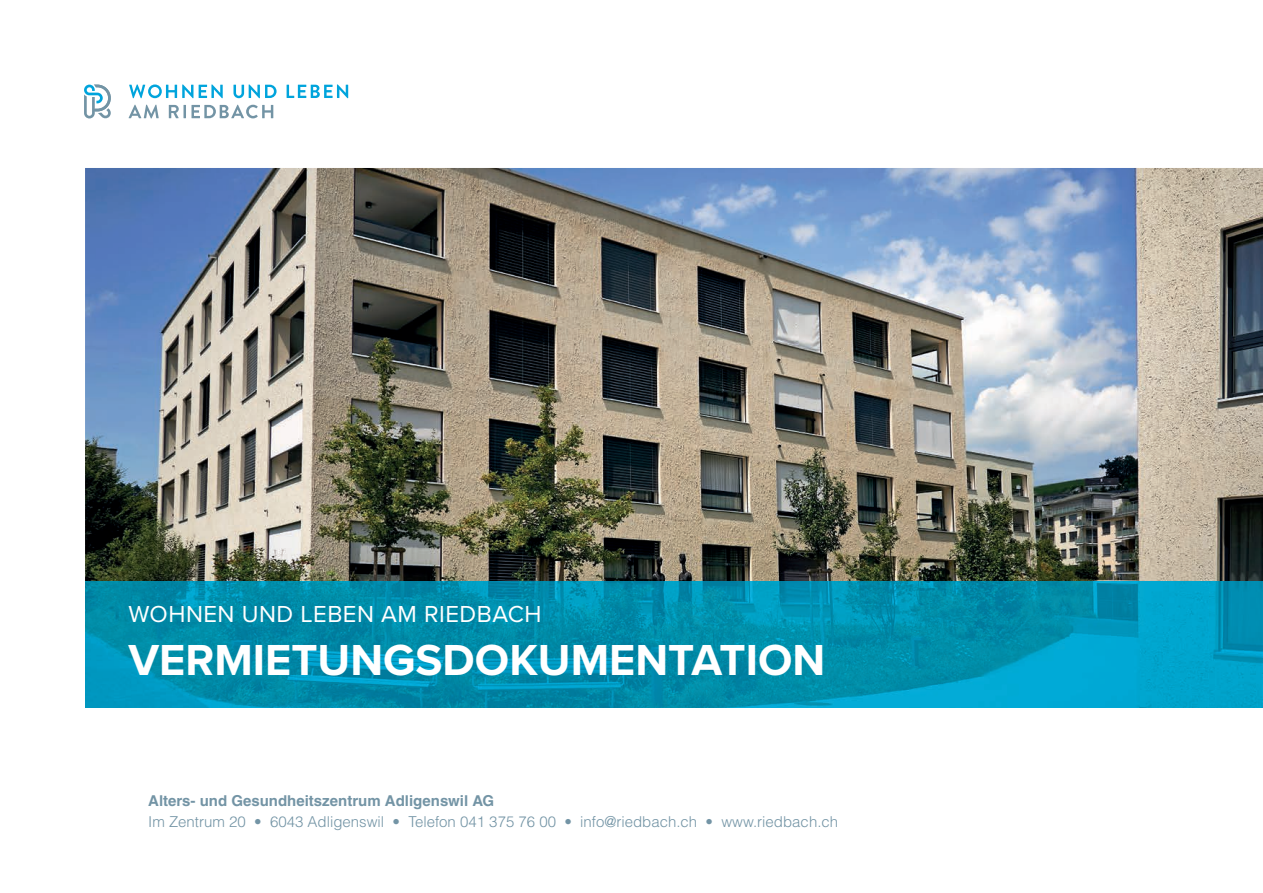
<style>
.page{position:relative;width:1263px;height:893px;background:#fff}
.page>*{position:absolute;margin:0;border:0;box-sizing:border-box;transform-origin:0 0}
.t1{font:700 45px "Proxima Nova";color:#fff}
.t2{font:24px "Proxima Nova";letter-spacing:.02em;color:#fff}
.t3{font:300 15px "Helvetica LT Pro";color:#7394a5}
.t4{font:700 15px "Helvetica LT Pro";color:#7394a5}
</style>
<div class="page">
<img style="left:85px;top:168px;width:1178px;height:540px">
<svg style="left:84px;top:85px;width:27px;height:34px"></svg>
<svg style="left:129px;top:84px;width:64px;height:14px"></svg>
<svg style="left:199px;top:84px;width:24px;height:14px"></svg>
<svg style="left:233px;top:84px;width:44px;height:14px"></svg>
<svg style="left:287px;top:84px;width:61px;height:14px"></svg>
<svg style="left:129px;top:105px;width:30px;height:13px"></svg>
<svg style="left:169px;top:105px;width:104px;height:13px"></svg>
<img style="left:86px;top:581px;width:1177px;height:126px">
<h2 class="t2" style="left:128px;top:596px;width:415px">WOHNEN UND LEBEN AM RIEDBACH</h2>
<h1 class="t1" style="left:128px;top:627px;width:698px">VERMIETUNGSDOKUMENTATION</h1>
<p class="t4" style="left:148px;top:791px;width:347px">Alters- und Gesundheitszentrum Adligenswil AG</p>
<p class="t3" style="left:148px;top:812px;width:691px">Im Zentrum 20 • 6043 Adligenswil • Telefon 041 375 76 00 • info@riedbach.ch • www.riedbach.ch</p>
</div>
